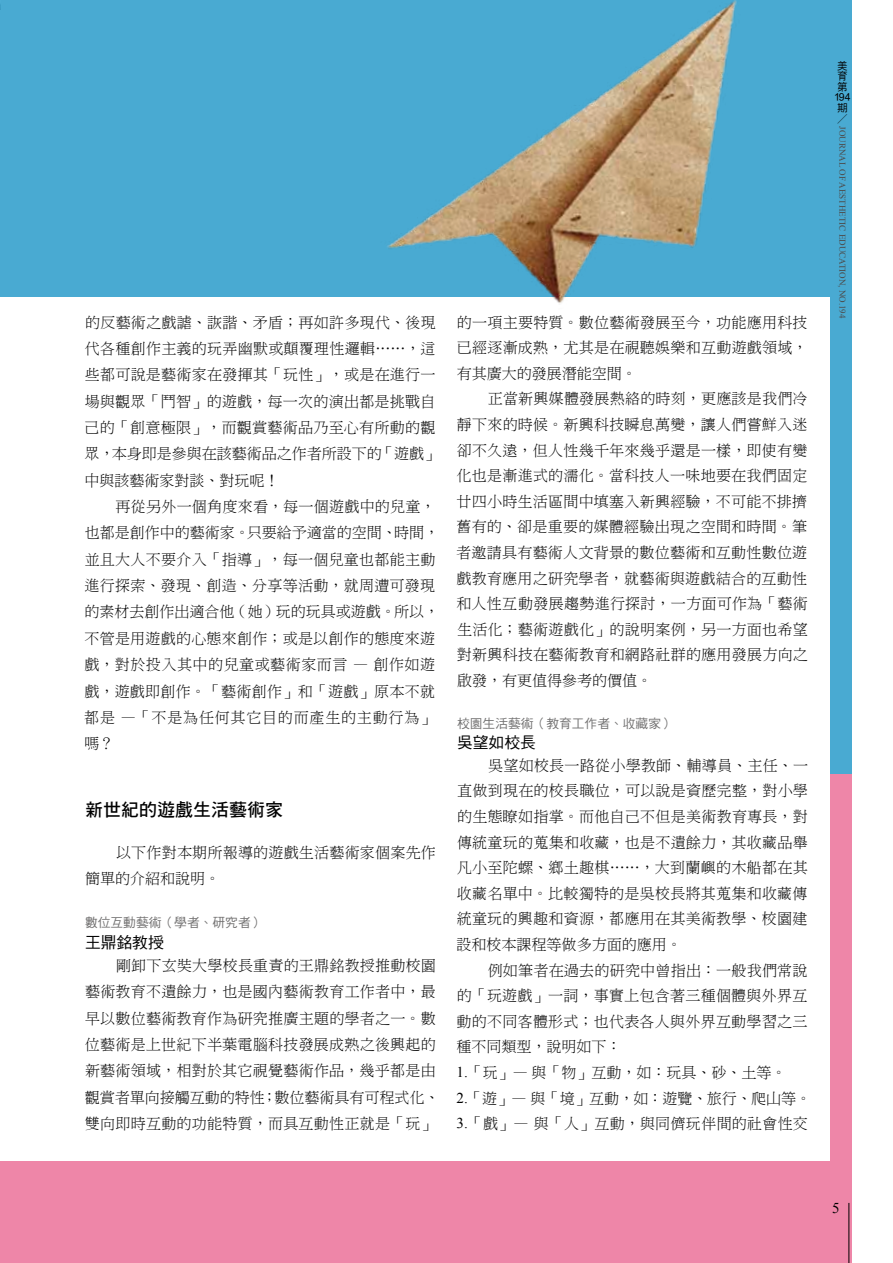
<style>
.page{position:relative;width:893px;height:1263px;background:#fff}
.page>*{position:absolute;margin:0;border:0;box-sizing:border-box;transform-origin:0 0}
.t1{font:18px "DF Hei Std W7";color:#000}
.t2{font:15.75px "DF Hei Std W5";color:#000}
.t3{font:15px/25.7px "DF Ming Lt HK BF";letter-spacing:.02em;color:#000}
.t4{font:15px "Times New Roman";color:#000}
.t5{font:12.75px "DF Hei Std W5";color:#727171}
.t6{font:10.5px/10.6px "DF Hei Md HKP BF";color:#000;text-align:center}
.t7{font:10.5px "P Ming Li U";color:#000}
.t8{font:9px "Times New Roman";color:#4c4948}
.s1{font-family:"Times New Roman"}
</style>
<div class="page">
<div style="left:0;top:0;width:851px;height:823px;background:#49aad2"></div>
<div style="left:0;top:774px;width:851px;height:489px;background:#ee86a8"></div>
<div style="left:0;top:298px;width:829px;height:863px;background:#fff"></div>
<img style="left:327px;top:0;width:474px;height:304px">
<hr style="left:849px;top:1203px;width:1px;height:60px;background:#000">
<p class="t3" style="left:85px;top:309px;width:356px;line-height:26.4px">的反藝術之戲謔、詼諧、矛盾；再如許多現代、後現代各種創作主義的玩弄幽默或顛覆理性邏輯……，這些都可說是藝術家在發揮其「玩性」，或是在進行一場與觀眾「鬥智」的遊戲，每一次的演出都是挑戰自己的「創意極限」，而觀賞藝術品乃至心有所動的觀眾，本身即是參與在該藝術品之作者所設下的「遊戲」中與該藝術家對談、對玩呢！</p>
<p class="t3" style="left:84px;top:493px;width:356px;line-height:26.4px;text-indent:31px">再從另外一個角度來看，每一個遊戲中的兒童，也都是創作中的藝術家。只要給予適當的空間、時間，並且大人不要介入「指導」，每一個兒童也都能主動進行探索、發現、創造、分享等活動，就周遭可發現的素材去創作出適合他（她）玩的玩具或遊戲。所以，不管是用遊戲的心態來創作；或是以創作的態度來遊戲，對於投入其中的兒童或藝術家而言 — 創作如遊戲，遊戲即創作。「藝術創作」和「遊戲」原本不就都是 —「不是為任何其它目的而產生的主動行為」嗎？</p>
<p class="t1" style="left:85px;top:800px;width:199px">新世紀的遊戲生活藝術家</p>
<p class="t3" style="left:85px;top:839px;width:352px;line-height:26.4px;text-indent:31px">以下作對本期所報導的遊戲生活藝術家個案先作簡單的介紹和說明。</p>
<p class="t5" style="left:85px;top:915px;width:180px">數位互動藝術（學者、研究者）</p>
<p class="t2" style="left:85px;top:933px;width:80px">王鼎銘教授</p>
<p class="t3" style="left:85px;top:952px;width:356px;line-height:26.4px;text-indent:31px">剛卸下玄奘大學校長重責的王鼎銘教授推動校園藝術教育不遺餘力，也是國內藝術教育工作者中，最早以數位藝術教育作為研究推廣主題的學者之一。數位藝術是上世紀下半葉電腦科技發展成熟之後興起的新藝術領域，相對於其它視覺藝術作品，幾乎都是由觀賞者單向接觸互動的特性；數位藝術具有可程式化、雙向即時互動的功能特質，而具互動性正就是「玩」</p>
<p class="t3" style="left:457px;top:309px;width:352px;text-align:justify">的一項主要特質。數位藝術發展至今，功能應用科技已經逐漸成熟，尤其是在視聽娛樂和互動遊戲領域，有其廣大的發展潛能空間。</p>
<p class="t3" style="left:456px;top:386px;width:353px;text-align:justify;text-indent:31px">正當新興媒體發展熱絡的時刻，更應該是我們冷靜下來的時候。新興科技瞬息萬變，讓人們嘗鮮入迷卻不久遠，但人性幾千年來幾乎還是一樣，即使有變化也是漸進式的濡化。當科技人一味地要在我們固定廿四小時生活區間中填塞入新興經驗，不可能不排擠舊有的、卻是重要的媒體經驗出現之空間和時間。筆者邀請具有藝術人文背景的數位藝術和互動性數位遊戲教育應用之研究學者，就藝術與遊戲結合的互動性和人性互動發展趨勢進行探討，一方面可作為「藝術生活化；藝術遊戲化」的說明案例，另一方面也希望對新興科技在藝術教育和網路社群的應用發展方向之啟發，有更值得參考的價值。</p>
<p class="t5" style="left:457px;top:717px;width:218px">校園生活藝術（教育工作者、收藏家）</p>
<p class="t2" style="left:457px;top:734px;width:80px">吳望如校長</p>
<p class="t3" style="left:457px;top:752px;width:353px;text-align:justify;text-indent:32px">吳望如校長一路從小學教師、輔導員、主任、一直做到現在的校長職位，可以說是資歷完整，對小學的生態瞭如指掌。而他自己不但是美術教育專長，對傳統童玩的蒐集和收藏，也是不遺餘力，其收藏品舉凡小至陀螺、鄉土趣棋……，大到蘭嶼的木船都在其收藏名單中。比較獨特的是吳校長將其蒐集和收藏傳統童玩的興趣和資源，都應用在其美術教學、校園建設和校本課程等做多方面的應用。</p>
<p class="t3" style="left:456px;top:957px;width:356px;text-indent:31px">例如筆者在過去的研究中曾指出：一般我們常說的「玩遊戲」一詞，事實上包含著三種個體與外界互動的不同客體形式；也代表各人與外界互動學習之三種不同類型，說明如下：<br><span class="s1">1.</span>「玩」— 與「物」互動，如：玩具、砂、土等。<br><span class="s1">2.</span>「遊」— 與「境」互動，如：遊覽、旅行、爬山等。<br><span class="s1">3.</span>「戲」— 與「人」互動，與同儕玩伴間的社會性交</p>
<p class="t6" style="left:834px;top:60px;width:18px">美育第<br>194期</p>
<p class="t7" style="left:837px;top:113px;width:12px">／</p>
<p class="t8" style="left:849px;top:126px;width:194px;rotate:90deg">JOURNAL OF AESTHETIC EDUCATION, NO.194</p>
<p class="t4" style="left:832px;top:1198px;width:9px">5</p>
</div>
